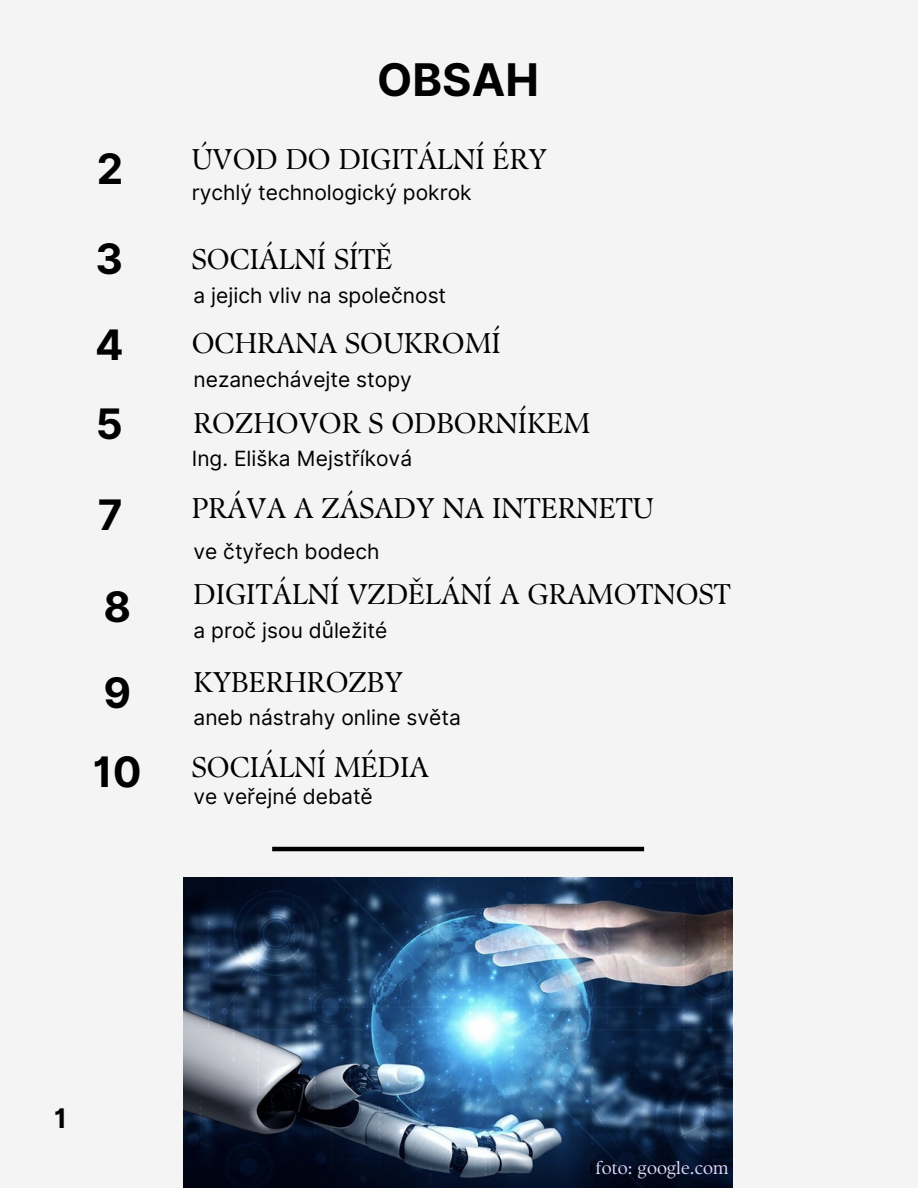
<style>
.page{position:relative;width:918px;height:1188px;background:#f3f4f3}
.page>*{position:absolute;margin:0;border:0;box-sizing:border-box;transform-origin:0 0}
.t1{font:700 45px "Inter";color:#000001}
.t2{font:700 42px "Inter";color:#000001}
.t3{font:28.5px "TY Serif D";color:#000001}
.t4{font:700 27px "Inter";color:#000001}
.t5{font:21px "Inter";color:#000001}
.t6{font:18px "TY Serif D";color:#e1d8fc}
.s1{color:#000001}
</style>
<div class="page">
<img style="left:184px;top:878px;width:549px;height:310px">
<hr style="left:272px;top:847px;width:372px;height:4px;background:#000">
<h2 class="t2" style="left:97px;top:144px;width:28px">2</h2>
<h3 class="t2" style="left:96px;top:234px;width:29px">3</h3>
<p class="t2" style="left:95px;top:320px;width:30px">4</p>
<p class="t2" style="left:96px;top:399px;width:29px">5</p>
<p class="t2" style="left:98px;top:489px;width:26px">7</p>
<h2 class="t2" style="left:103px;top:581px;width:29px">8</h2>
<p class="t1" style="left:377px;top:52px;width:163px">OBSAH</p>
<h2 class="t3" style="left:192px;top:142px;width:357px">ÚVOD DO DIGITÁLNÍ ÉRY</h2>
<h3 class="t5" style="left:192px;top:180px;width:281px">rychlý technologický pokrok</h3>
<h3 class="t3" style="left:192px;top:242px;width:202px">SOCIÁLNÍ SÍTĚ</h3>
<p class="t5" style="left:194px;top:283px;width:254px">a jejich vliv na společnost</p>
<h2 class="t3" style="left:192px;top:326px;width:311px">OCHRANA SOUKROMÍ</h2>
<p class="t5" style="left:194px;top:367px;width:220px">nezanechávejte stopy</p>
<h3 class="t3" style="left:194px;top:406px;width:398px">ROZHOVOR S ODBORNÍKEM</h3>
<h3 class="t5" style="left:192px;top:446px;width:222px">Ing. Eliška Mejstříková</h3>
<h2 class="t3" style="left:192px;top:491px;width:463px">PRÁVA A ZÁSADY NA INTERNETU</h2>
<p class="t5" style="left:194px;top:538px;width:188px">ve čtyřech bodech</p>
<h3 class="t3" style="left:194px;top:577px;width:539px">DIGITÁLNÍ VZDĚLÁNÍ A GRAMOTNOST</h3>
<h2 class="t5" style="left:194px;top:618px;width:195px">a proč jsou důležité</h2>
<h3 class="t2" style="left:103px;top:668px;width:29px">9</h3>
<h2 class="t3" style="left:194px;top:665px;width:211px">KYBERHROZBY</h2>
<h3 class="t5" style="left:194px;top:704px;width:269px">aneb nástrahy online světa</h3>
<p class="t2" style="left:93px;top:747px;width:50px">10</p>
<p class="t3" style="left:192px;top:750px;width:239px">SOCIÁLNÍ MÉDIA</p>
<p class="t5" style="left:194px;top:784px;width:181px">ve veřejné debatě</p>
<p class="t4" style="left:54px;top:1102px;width:14px">1</p>
<h2 class="t6" style="left:589px;top:1157px;width:141px"><span class="s1">f</span>foto: google.com</h2>
</div>
